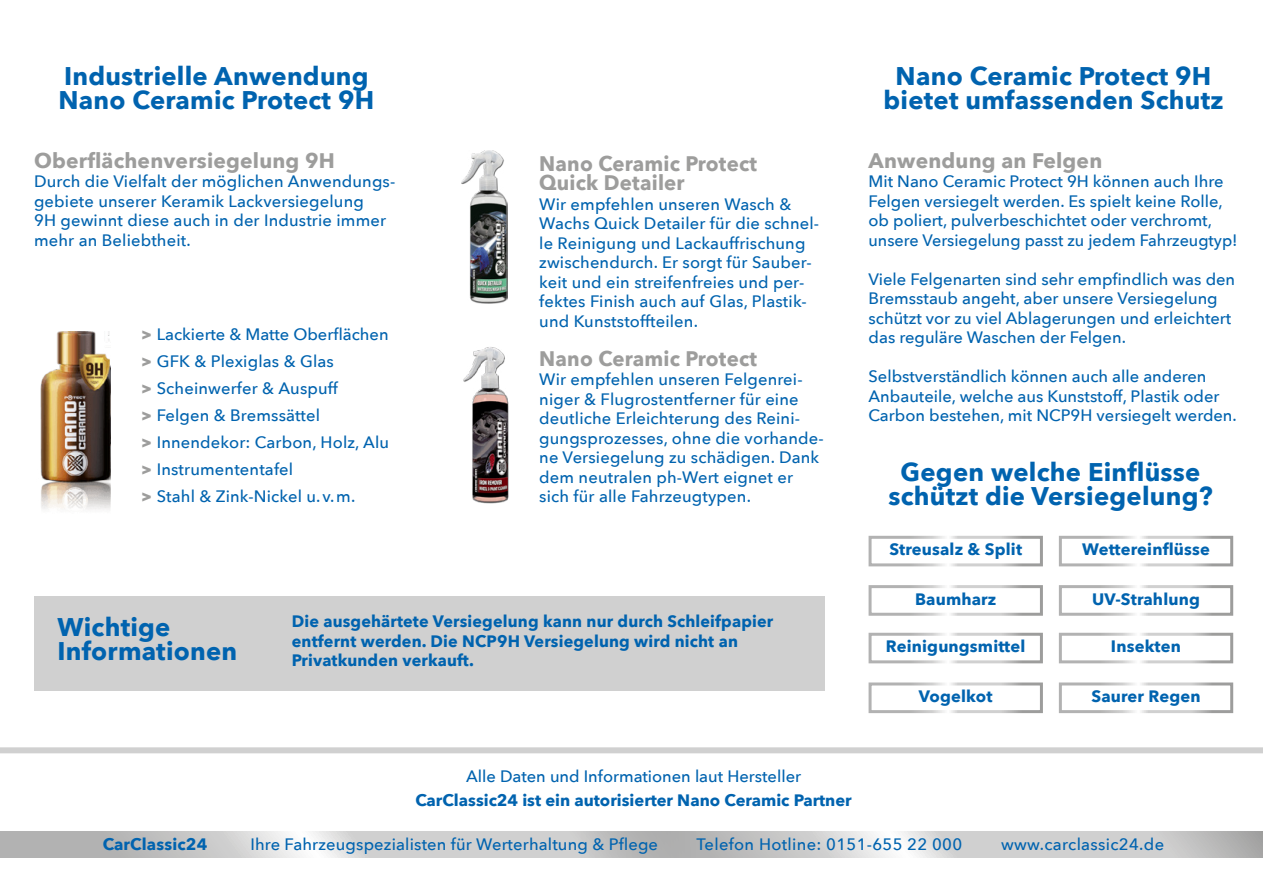
<style>
.page{position:relative;width:1263px;height:893px;background:#fff}
.page>*{position:absolute;margin:0;border:0;box-sizing:border-box;transform-origin:0 0}
.t1{font:700 25.5px/24px "Avenir Next";letter-spacing:.01em;color:#0063af}
.t2{font:700 21px/19.5px "Avenir Next";letter-spacing:.01em;color:#9d9d9c}
.t3{font:500 16.5px/19.5px "Avenir Next";letter-spacing:.01em;color:#0063af}
.t4{font:700 16.5px/19.5px "Avenir Next";letter-spacing:.01em;color:#0063af}
.s1{font-weight:800;color:#9d9d9c}
</style>
<div class="page">
<div style="left:34px;top:596px;width:790px;height:95px;background:#d0d0d0"></div>
<img style="left:40px;top:332px;width:71px;height:178px">
<img style="left:462px;top:151px;width:45px;height:153px">
<img style="left:463px;top:347px;width:46px;height:157px">
<svg style="left:0;top:831px;width:580px;height:26px;background:#ccc"></svg>
<svg style="left:580px;top:831px;width:683px;height:26px;background:#cacac9"></svg>
<div style="left:868px;top:536px;width:175px;height:30px;border:3px solid #fff"></div>
<div style="left:868px;top:585px;width:175px;height:31px;border:3px solid #fff"></div>
<div style="left:868px;top:633px;width:175px;height:30px;border:3px solid #fff"></div>
<div style="left:868px;top:682px;width:175px;height:31px;border:3px solid #fff"></div>
<div style="left:1059px;top:536px;width:174px;height:30px;border:3px solid #fff"></div>
<div style="left:1059px;top:585px;width:174px;height:31px;border:3px solid #fff"></div>
<div style="left:1059px;top:633px;width:174px;height:30px;border:3px solid #fff"></div>
<div style="left:1059px;top:682px;width:174px;height:31px;border:3px solid #fff"></div>
<div style="left:0;top:747px;width:1263px;height:6px;background:#d0d0d0"></div>
<p class="t1" style="left:58px;top:64px;width:317px">Industrielle Anwendung<br>Nano Ceramic Protect 9H</p>
<p class="t2" style="left:34px;top:150px;width:302px">Oberflächenversiegelung 9H</p>
<p class="t3" style="left:34px;top:171px;width:363px">Durch die Vielfalt der möglichen Anwendungs&shy;gebiete unserer Keramik Lackversiegelung<br>9H gewinnt diese auch in der Industrie immer mehr an Beliebtheit.</p>
<p class="t3" style="left:141px;top:320px;width:249px;line-height:27px"><span class="s1">&gt;</span> Lackierte &amp; Matte Oberflächen <span class="s1">&gt;</span> GFK &amp; Plexiglas &amp; Glas<br><span class="s1">&gt;</span> Scheinwerfer &amp; Auspuff<br><span class="s1">&gt;</span> Felgen &amp; Bremssättel<br><span class="s1">&gt;</span> Innendekor: Carbon, Holz, Alu <span class="s1">&gt;</span> Instrumententafel<br><span class="s1">&gt;</span> Stahl &amp; Zink-Nickel u.v.m.</p>
<p class="t2" style="left:539px;top:153px;width:219px">Nano Ceramic Protect<br>Quick Detailer</p>
<p class="t3" style="left:539px;top:194px;width:281px">Wir empfehlen unseren Wasch &amp; Wachs Quick Detailer für die schnel&shy;le Reinigung und Lackauffrischung zwischendurch. Er sorgt für Sauber&shy;keit und ein streifenfreies und per&shy;fektes Finish auch auf Glas, Plastik&shy;und Kunststoffteilen.</p>
<p class="t2" style="left:539px;top:348px;width:219px">Nano Ceramic Protect</p>
<p class="t3" style="left:539px;top:369px;width:286px">Wir empfehlen unseren Felgenrei&shy;niger &amp; Flugrostentferner für eine deutliche Erleichterung des Reini&shy;gungsprozesses, ohne die vorhande&shy;ne Versiegelung zu schädigen. Dank dem neutralen ph-Wert eignet er sich für alle Fahrzeugtypen.</p>
<p class="t1" style="left:57px;top:615px;width:115px">Wichtige</p>
<p class="t1" style="left:57px;top:639px;width:181px">Informationen</p>
<p class="t4" style="left:292px;top:612px;width:483px">Die ausgehärtete Versiegelung kann nur durch Schleifpapier entfernt werden. Die NCP9H Versiegelung wird nicht an<br>Privatkunden verkauft.</p>
<p class="t1" style="left:896px;top:64px;width:317px">Nano Ceramic Protect 9H</p>
<p class="t1" style="left:883px;top:88px;width:342px">bietet umfassenden Schutz</p>
<p class="t2" style="left:868px;top:150px;width:235px">Anwendung an Felgen</p>
<p class="t3" style="left:868px;top:171px;width:371px">Mit Nano Ceramic Protect 9H können auch Ihre Felgen versiegelt werden. Es spielt keine Rolle, ob poliert, pulverbeschichtet oder verchromt, unsere Versiegelung passt zu jedem Fahrzeugtyp!</p>
<p class="t3" style="left:868px;top:268px;width:368px">Viele Felgenarten sind sehr empfindlich was den Bremsstaub angeht, aber unsere Versiegelung schützt vor zu viel Ablagerungen und erleichtert das reguläre Waschen der Felgen.</p>
<p class="t3" style="left:868px;top:366px;width:370px">Selbstverständlich können auch alle anderen<br>Anbauteile, welche aus Kunststoff, Plastik oder<br>Carbon bestehen, mit NCP9H versiegelt werden.</p>
<p class="t1" style="left:888px;top:459px;width:326px;text-align:center">Gegen welche Einflüsse schützt die Versiegelung?</p>
<p class="t4" style="left:889px;top:539px;width:134px">Streusalz &amp; Split</p>
<p class="t4" style="left:915px;top:589px;width:83px">Baumharz</p>
<p class="t4" style="left:886px;top:636px;width:141px">Reinigungsmittel</p>
<p class="t4" style="left:919px;top:686px;width:75px">Vogelkot</p>
<p class="t4" style="left:1082px;top:539px;width:129px">Wettereinflüsse</p>
<p class="t4" style="left:1092px;top:589px;width:109px">UV-Strahlung</p>
<p class="t4" style="left:1111px;top:636px;width:72px">Insekten</p>
<p class="t4" style="left:1091px;top:686px;width:111px">Saurer Regen</p>
<p class="t3" style="left:466px;top:766px;width:336px">Alle Daten und Informationen laut Hersteller</p>
<p class="t4" style="left:415px;top:791px;width:438px">CarClassic24 ist ein autorisierter Nano Ceramic Partner</p>
<p class="t4" style="left:103px;top:834px;width:106px">CarClassic24</p>
<p class="t3" style="left:250px;top:834px;width:409px">Ihre Fahrzeugspezialisten für Werterhaltung &amp; Pflege</p>
<p class="t3" style="left:696px;top:834px;width:267px">Telefon Hotline: 0151-655 22 000</p>
<p class="t3" style="left:1001px;top:834px;width:164px">www.carclassic24.de</p>
</div>
